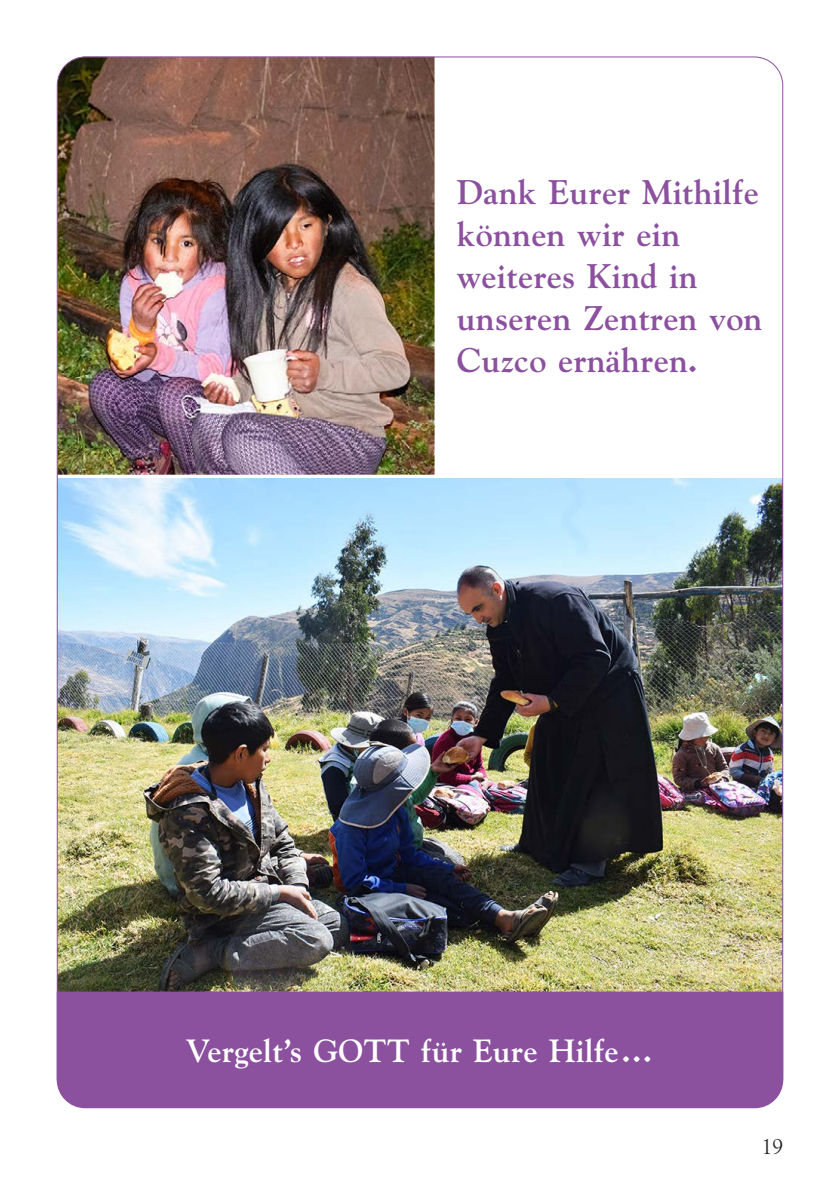
<style>
.page{position:relative;width:840px;height:1191px;background:#fff}
.page>*{position:absolute;margin:0;border:0;box-sizing:border-box;transform-origin:0 0}
.t1{font:700 34px/42px "Goudy";letter-spacing:.005em;color:#8b509e}
.t2{font:700 32px "Goudy";letter-spacing:.005em;color:#fff}
.t3{font:21.6px "Goudy";color:#282526}
</style>
<div class="page">
<img style="left:57px;top:58px;width:377px;height:417px">
<img style="left:59px;top:478px;width:721px;height:513px">
<div style="left:57px;top:991px;width:725px;height:117px;background:#8b509e"></div>
<p class="t1" style="left:456px;top:170px;width:307px">Dank Eurer Mithilfe können wir ein weiteres Kind in unseren Zentren von<br>Cuzco ernähren.</p>
<p class="t2" style="left:185px;top:1032px;width:469px">Vergelt’s GOTT für Eure Hilfe…</p>
<p class="t3" style="left:761px;top:1133px;width:23px">19</p>
</div>
